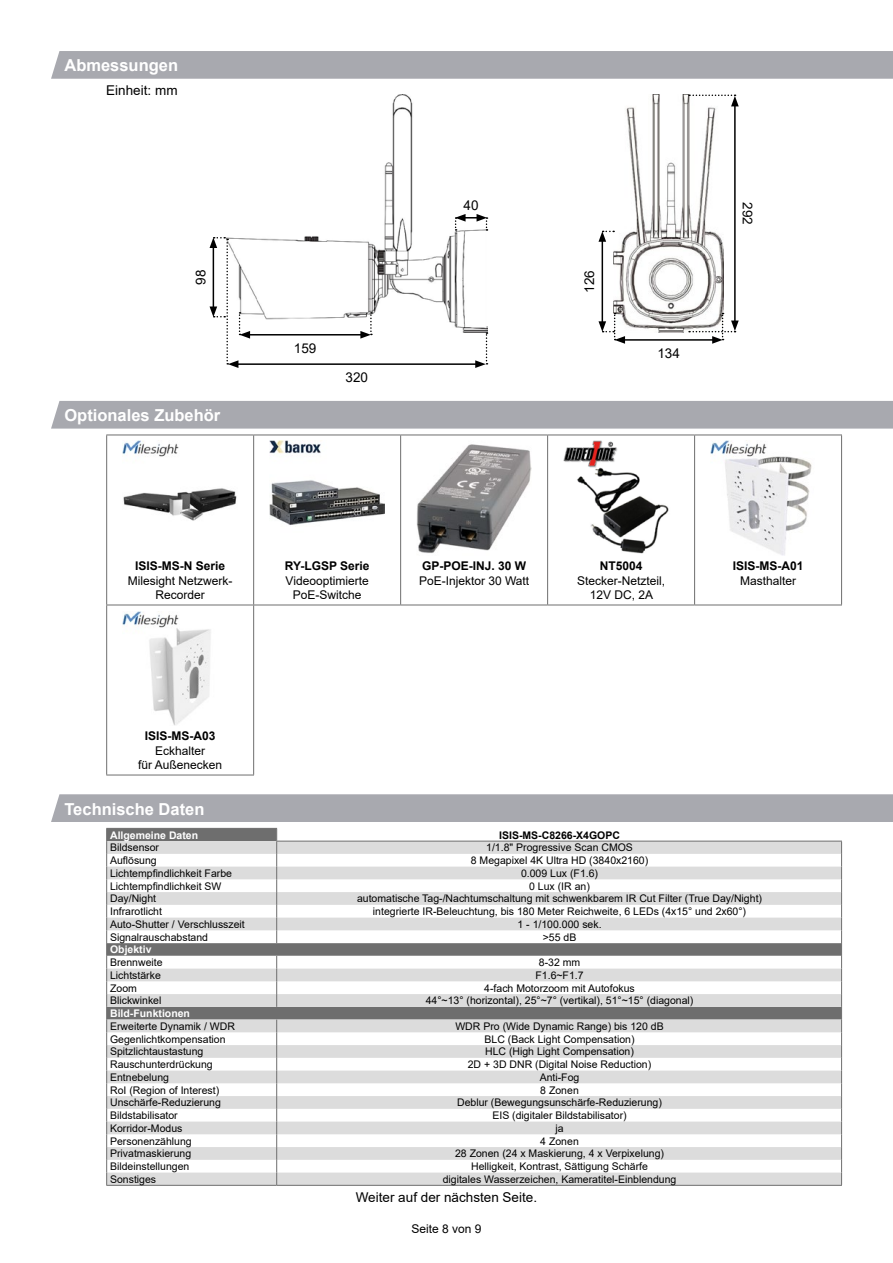
<style>
.page{position:relative;width:893px;height:1263px;background:#fff}
.page>*{position:absolute;margin:0;border:0;box-sizing:border-box;transform-origin:0 0}
.t1{font:700 16.5px "Arial";color:#fff}
.t2{font:13.5px "Arial";color:#000}
.t3{font:12px/14.4px "Arial";color:#000;text-align:center}
.t4{font:700 12px "Arial";color:#000}
.t5{font:10.5px "Arial";color:#000}
.t6{font:700 10.5px "Arial";color:#fff}
.t7{font:700 10.5px "Arial";color:#000}
</style>
<div class="page">
<div style="left:51px;top:51px;width:842px;height:28px;background:#a8a9af"></div>
<img style="left:614px;top:95px;width:109px;height:237px">
<img style="left:250px;top:95px;width:237px;height:237px">
<hr style="left:602px;top:239px;width:1px;height:85px;background:#000">
<hr style="left:734px;top:104px;width:2px;height:219px;background:#000">
<hr style="left:248px;top:334px;width:115px;height:1px;background:#000">
<hr style="left:623px;top:339px;width:91px;height:2px;background:#000">
<hr style="left:236px;top:363px;width:242px;height:2px;background:#000">
<svg style="left:598px;top:231px;width:16px;height:11px"></svg>
<svg style="left:689px;top:95px;width:50px;height:11px"></svg>
<svg style="left:455px;top:214px;width:32px;height:17px"></svg>
<svg style="left:360px;top:312px;width:12px;height:27px"></svg>
<svg style="left:598px;top:313px;width:27px;height:31px"></svg>
<svg style="left:689px;top:313px;width:50px;height:31px"></svg>
<svg style="left:210px;top:237px;width:40px;height:131px"></svg>
<svg style="left:475px;top:332px;width:12px;height:36px"></svg>
<div style="left:51px;top:401px;width:842px;height:28px;background:#a8a9af"></div>
<hr style="left:400px;top:435px;width:1px;height:170px;background:#6e6e6e">
<hr style="left:548px;top:435px;width:147px;height:1px;background:#6e6e6e">
<hr style="left:547px;top:435px;width:1px;height:170px;background:#6e6e6e">
<hr style="left:695px;top:435px;width:147px;height:1px;background:#6e6e6e">
<hr style="left:694px;top:435px;width:1px;height:170px;background:#6e6e6e">
<hr style="left:841px;top:435px;width:1px;height:170px;background:#6e6e6e">
<hr style="left:106px;top:605px;width:1px;height:170px;background:#6e6e6e">
<hr style="left:106px;top:775px;width:148px;height:1px;background:#6e6e6e">
<hr style="left:254px;top:605px;width:147px;height:1px;background:#6e6e6e">
<hr style="left:253px;top:605px;width:1px;height:170px;background:#6e6e6e">
<hr style="left:401px;top:605px;width:147px;height:1px;background:#6e6e6e">
<hr style="left:548px;top:605px;width:147px;height:1px;background:#6e6e6e">
<hr style="left:695px;top:605px;width:147px;height:1px;background:#6e6e6e">
<hr style="left:106px;top:435px;width:148px;height:1px;background:#6e6e6e">
<hr style="left:106px;top:435px;width:1px;height:170px;background:#6e6e6e">
<hr style="left:254px;top:435px;width:147px;height:1px;background:#6e6e6e">
<hr style="left:253px;top:435px;width:1px;height:170px;background:#6e6e6e">
<hr style="left:401px;top:435px;width:147px;height:1px;background:#6e6e6e">
<hr style="left:106px;top:605px;width:148px;height:1px;background:#6e6e6e">
<img style="left:123px;top:441px;width:114px;height:80px">
<img style="left:270px;top:441px;width:115px;height:84px">
<img style="left:417px;top:444px;width:114px;height:109px">
<img style="left:564px;top:441px;width:105px;height:113px">
<img style="left:711px;top:441px;width:101px;height:115px">
<img style="left:123px;top:611px;width:88px;height:115px">
<div style="left:51px;top:794px;width:842px;height:28px;background:#a8a9af"></div>
<svg style="left:107px;top:828px;width:735px;height:13px"></svg>
<svg style="left:107px;top:841px;width:734px;height:344px;fill:#dcdcdc"></svg>
<hr style="left:106px;top:828px;width:171px;height:1px;background:#6e6e6e">
<svg style="left:106px;top:829px;width:1px;height:356px"></svg>
<hr style="left:276px;top:841px;width:566px;height:1px;background:#6e6e6e">
<svg style="left:276px;top:829px;width:1px;height:114px"></svg>
<svg style="left:276px;top:956px;width:1px;height:51px"></svg>
<svg style="left:276px;top:1019px;width:1px;height:166px"></svg>
<svg style="left:841px;top:841px;width:1px;height:344px"></svg>
<hr style="left:106px;top:1185px;width:171px;height:1px;background:#6e6e6e">
<hr style="left:277px;top:1185px;width:565px;height:1px;background:#6e6e6e">
<h1 class="t1" style="left:64px;top:54px;width:115px">Abmessungen</h1>
<p class="t2" style="left:106px;top:80px;width:73px">Einheit: mm</p>
<p class="t2" style="left:464px;top:196px;width:17px">40</p>
<p class="t2" style="left:191px;top:285px;width:17px;rotate:-90deg">98</p>
<p class="t2" style="left:580px;top:293px;width:24px;rotate:-90deg">126</p>
<p class="t2" style="left:294px;top:339px;width:24px">159</p>
<p class="t2" style="left:346px;top:368px;width:24px">320</p>
<h1 class="t1" style="left:64px;top:404px;width:157px">Optionales Zubehör</h1>
<p class="t2" style="left:657px;top:344px;width:24px">134</p>
<p class="t2" style="left:757px;top:202px;width:24px;rotate:90deg">292</p>
<p class="t4" style="left:135px;top:557px;width:92px">ISIS-MS-N Serie</p>
<p class="t3" style="left:128px;top:573px;width:106px">Milesight Netzwerk-<br>Recorder</p>
<p class="t4" style="left:285px;top:557px;width:86px">RY-LGSP Serie</p>
<p class="t3" style="left:286px;top:573px;width:85px">Videooptimierte<br>PoE-Switche</p>
<p class="t4" style="left:422px;top:557px;width:106px">GP-POE-INJ. 30 W</p>
<p class="t3" style="left:419px;top:573px;width:112px">PoE-Injektor 30 Watt</p>
<p class="t4" style="left:600px;top:557px;width:44px">NT5004</p>
<p class="t3" style="left:577px;top:573px;width:90px">Stecker-Netzteil,<br>12V DC, 2A</p>
<p class="t4" style="left:733px;top:557px;width:72px">ISIS-MS-A01</p>
<p class="t3" style="left:740px;top:573px;width:58px">Masthalter</p>
<p class="t4" style="left:145px;top:727px;width:72px">ISIS-MS-A03</p>
<p class="t3" style="left:138px;top:743px;width:86px">Eckhalter<br>für Außenecken</p>
<h1 class="t1" style="left:64px;top:797px;width:141px">Technische Daten</h1>
<p class="t6" style="left:110px;top:827px;width:90px">Allgemeine Daten</p>
<p class="t7" style="left:499px;top:827px;width:122px">ISIS-MS-C8266-X4GOPC</p>
<p class="t5" style="left:110px;top:840px;width:51px">Bildsensor</p>
<p class="t5" style="left:486px;top:840px;width:148px">1/1.8" Progressive Scan CMOS</p>
<p class="t5" style="left:110px;top:853px;width:48px">Auflösung</p>
<p class="t5" style="left:471px;top:853px;width:179px">8 Megapixel 4K Ultra HD (3840x2160)</p>
<p class="t5" style="left:110px;top:866px;width:123px">Lichtempfindlichkeit Farbe</p>
<p class="t5" style="left:521px;top:866px;width:79px">0.009 Lux (F1.6)</p>
<p class="t5" style="left:110px;top:879px;width:113px">Lichtempfindlichkeit SW</p>
<p class="t5" style="left:529px;top:879px;width:62px">0 Lux (IR an)</p>
<p class="t5" style="left:110px;top:891px;width:48px">Day/Night</p>
<p class="t5" style="left:357px;top:891px;width:406px">automatische Tag-/Nachtumschaltung mit schwenkbarem IR Cut Filter (True Day/Night)</p>
<p class="t5" style="left:110px;top:904px;width:53px">Infrarotlicht</p>
<p class="t5" style="left:373px;top:904px;width:375px">integrierte IR-Beleuchtung, bis 180 Meter Reichweite, 6 LEDs (4x15° und 2x60°)</p>
<p class="t5" style="left:110px;top:917px;width:136px">Auto-Shutter / Verschlusszeit</p>
<p class="t5" style="left:517px;top:917px;width:86px">1 - 1/100.000 sek.</p>
<p class="t5" style="left:110px;top:930px;width:100px">Signalrauschabstand</p>
<p class="t5" style="left:543px;top:930px;width:35px">&gt;55 dB</p>
<p class="t6" style="left:110px;top:942px;width:43px">Objektiv</p>
<p class="t5" style="left:110px;top:955px;width:54px">Brennweite</p>
<p class="t5" style="left:539px;top:955px;width:43px">8-32 mm</p>
<p class="t5" style="left:110px;top:968px;width:52px">Lichtstärke</p>
<p class="t5" style="left:535px;top:968px;width:50px">F1.6~F1.7</p>
<p class="t5" style="left:110px;top:981px;width:28px">Zoom</p>
<p class="t5" style="left:484px;top:981px;width:152px">4-fach Motorzoom mit Autofokus</p>
<p class="t5" style="left:110px;top:993px;width:53px">Blickwinkel</p>
<p class="t5" style="left:426px;top:993px;width:269px">44°~13° (horizontal), 25°~7° (vertikal), 51°~15° (diagonal)</p>
<p class="t6" style="left:110px;top:1006px;width:81px">Bild-Funktionen</p>
<p class="t5" style="left:110px;top:1019px;width:126px">Erweiterte Dynamik / WDR</p>
<p class="t5" style="left:455px;top:1019px;width:210px">WDR Pro (Wide Dynamic Range) bis 120 dB</p>
<p class="t5" style="left:110px;top:1031px;width:117px">Gegenlichtkompensation</p>
<p class="t5" style="left:485px;top:1031px;width:151px">BLC (Back Light Compensation)</p>
<p class="t5" style="left:110px;top:1044px;width:95px">Spitzlichtaustastung</p>
<p class="t5" style="left:485px;top:1044px;width:150px">HLC (High Light Compensation)</p>
<p class="t5" style="left:110px;top:1057px;width:104px">Rauschunterdrückung</p>
<p class="t5" style="left:468px;top:1057px;width:185px">2D + 3D DNR (Digital Noise Reduction)</p>
<p class="t5" style="left:110px;top:1070px;width:60px">Entnebelung</p>
<p class="t5" style="left:540px;top:1070px;width:41px">Anti-Fog</p>
<p class="t5" style="left:110px;top:1082px;width:111px">RoI (Region of Interest)</p>
<p class="t5" style="left:540px;top:1082px;width:40px">8 Zonen</p>
<p class="t5" style="left:110px;top:1095px;width:112px">Unschärfe-Reduzierung</p>
<p class="t5" style="left:457px;top:1095px;width:206px">Deblur (Bewegungsunschärfe-Reduzierung)</p>
<p class="t5" style="left:110px;top:1108px;width:69px">Bildstabilisator</p>
<p class="t5" style="left:492px;top:1108px;width:136px">EIS (digitaler Bildstabilisator)</p>
<p class="t5" style="left:110px;top:1121px;width:74px">Korridor-Modus</p>
<p class="t5" style="left:555px;top:1121px;width:10px">ja</p>
<p class="t5" style="left:110px;top:1133px;width:83px">Personenzählung</p>
<p class="t5" style="left:540px;top:1133px;width:40px">4 Zonen</p>
<p class="t5" style="left:110px;top:1146px;width:83px">Privatmaskierung</p>
<p class="t5" style="left:455px;top:1146px;width:210px">28 Zonen (24 x Maskierung, 4 x Verpixelung)</p>
<p class="t5" style="left:110px;top:1159px;width:81px">Bildeinstellungen</p>
<p class="t5" style="left:471px;top:1159px;width:178px">Helligkeit, Kontrast, Sättigung Schärfe</p>
<p class="t5" style="left:110px;top:1172px;width:48px">Sonstiges</p>
<p class="t5" style="left:443px;top:1172px;width:235px">digitales Wasserzeichen, Kameratitel-Einblendung</p>
<p class="t2" style="left:356px;top:1187px;width:183px">Weiter auf der nächsten Seite.</p>
<p class="t3" style="left:411px;top:1221px;width:72px">Seite 8 von 9</p>
</div>
